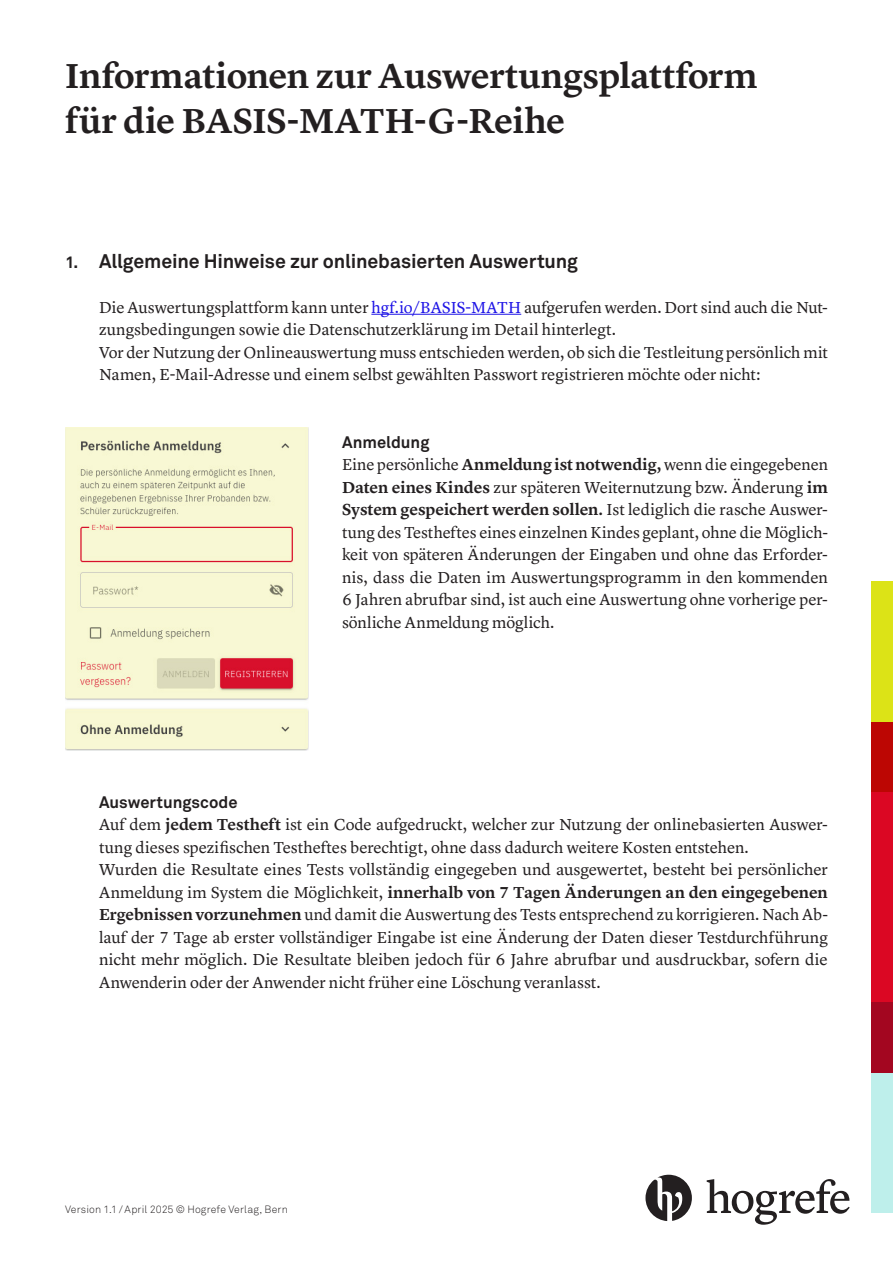
<style>
.page{position:relative;width:893px;height:1263px;background:#fff}
.page>*{position:absolute;margin:0;border:0;box-sizing:border-box;transform-origin:0 0}
.t1{font:600 36px/45px "Lyon Text";letter-spacing:-.01em;color:#231f20}
.t2{font:700 19.5px "Akkurat Pro";letter-spacing:-.005em;color:#231f20}
.t3{font:16.5px/22.5px "Lyon Text";letter-spacing:-.005em;color:#231f20}
.t4{font:700 16.5px "Akkurat Pro";color:#231f20}
.t5{font:300 10.5px "Akkurat Pro";letter-spacing:.015em;color:#231f20}
.s1{font-size:16.5px}
.s2{color:#1e14e6}
.s3{font-weight:600}
</style>
<div class="page">
<hr style="left:371px;top:314px;width:150px;height:1px;background:#1e14e6">
<img style="left:65px;top:427px;width:243px;height:323px">
<div style="left:871px;top:581px;width:22px;height:211px;background:#dce317"></div>
<div style="left:871px;top:1002px;width:22px;height:211px;background:#beefeb"></div>
<svg style="left:871px;top:722px;width:22px;height:350px;background:#c9061c"></svg>
<svg style="left:645px;top:1175px;width:47px;height:46px"></svg>
<svg style="left:707px;top:1179px;width:143px;height:46px"></svg>
<h1 class="t1" style="left:65px;top:50px;width:694px">Informationen zur Auswertungsplattform für die BASIS-MATH-G-Reihe</h1>
<p class="t2" style="left:65px;top:249px;width:514px"><span class="s1">1.</span> Allgemeine Hinweise zur onlinebasierten Auswertung</p>
<p class="t3" style="left:99px;top:294px;width:730px">Die Auswertungsplattform kann unter <span class="s2">hgf.io/BASIS-MATH</span> aufgerufen werden. Dort sind auch die Nut&shy;zungsbedingungen sowie die Datenschutzerklärung im Detail hinterlegt.<br>Vor der Nutzung der Onlineauswertung muss entschieden werden, ob sich die Testleitung persönlich mit Namen, E-Mail-Adresse und einem selbst gewählten Passwort registrieren möchte oder nicht:</p>
<p class="t4" style="left:342px;top:432px;width:89px">Anmeldung</p>
<p class="t3" style="left:342px;top:452px;width:487px;text-align:justify">Eine persönliche <span class="s3">Anmeldung ist notwendig,</span> wenn die eingegebenen <span class="s3">Daten eines Kindes</span> zur späteren Weiternutzung bzw. Änderung <span class="s3">im System gespeichert werden sollen.</span> Ist lediglich die rasche Auswer&shy;tung des Testheftes eines einzelnen Kindes geplant, ohne die Möglich&shy;keit von späteren Änderungen der Eingaben und ohne das Erforder&shy;nis, dass die Daten im Auswertungsprogramm in den kommenden 6 Jahren abrufbar sind, ist auch eine Auswertung ohne vorherige per&shy;sönliche Anmeldung möglich.</p>
<p class="t4" style="left:99px;top:792px;width:140px">Auswertungscode</p>
<p class="t3" style="left:99px;top:812px;width:730px">Auf dem <span class="s3">jedem Testheft</span> ist ein Code aufgedruckt, welcher zur Nutzung der onlinebasierten Auswer&shy;tung dieses spezifischen Testheftes berechtigt, ohne dass dadurch weitere Kosten entstehen.<br>Wurden die Resultate eines Tests vollständig eingegeben und ausgewertet, besteht bei persönlicher Anmeldung im System die Möglichkeit, <span class="s3">innerhalb von 7 Tagen Änderungen an den eingegebenen Ergebnissen vorzunehmen</span> und damit die Auswertung des Tests entsprechend zu korrigieren. Nach Ab&shy;lauf der 7 Tage ab erster vollständiger Eingabe ist eine Änderung der Daten dieser Testdurchführung nicht mehr möglich. Die Resultate bleiben jedoch für 6 Jahre abrufbar und ausdruckbar, sofern die Anwenderin oder der Anwender nicht früher eine Löschung veranlasst.</p>
<p class="t5" style="left:65px;top:1203px;width:224px">Version 1.1 / April 2025 © Hogrefe Verlag, Bern</p>
</div>
